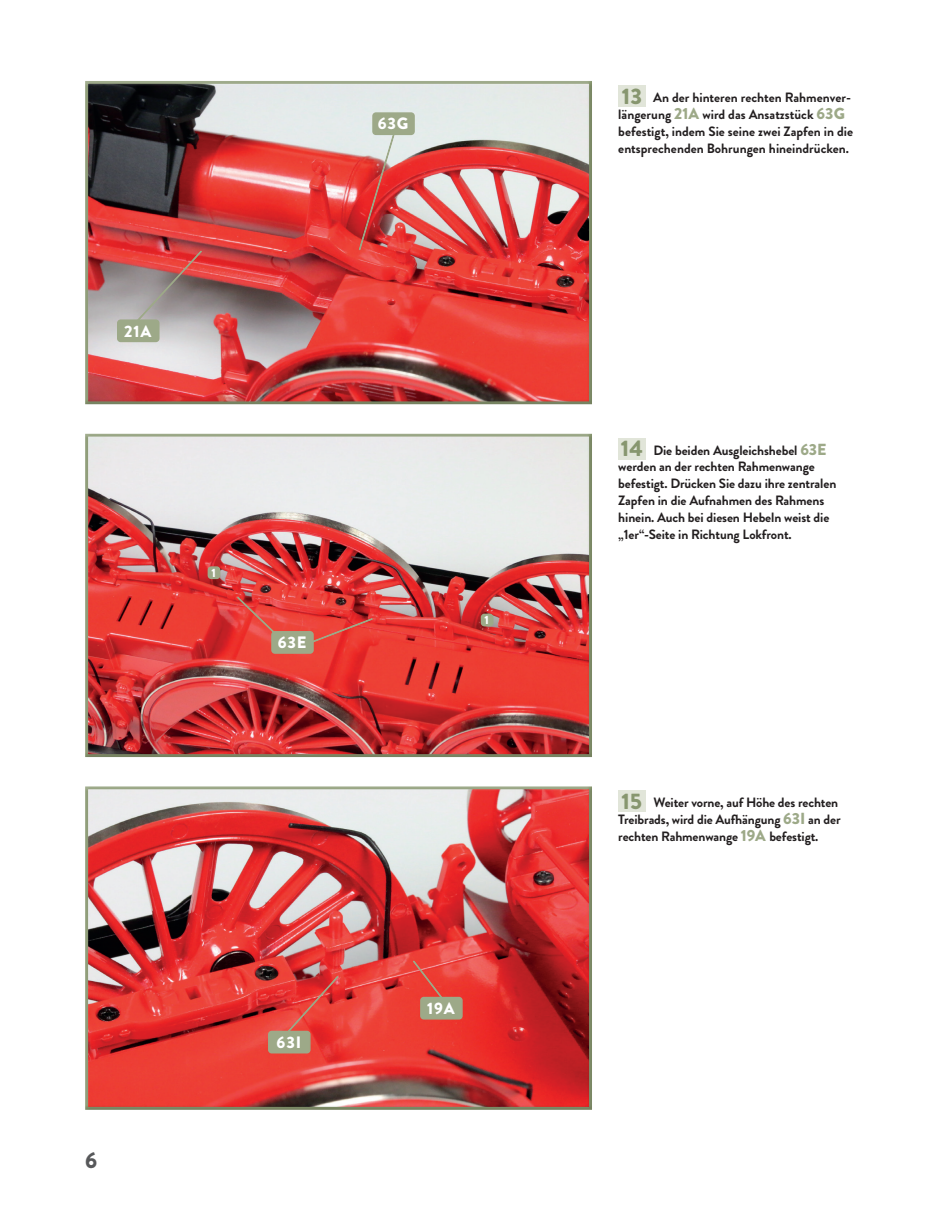
<style>
.page{position:relative;width:936px;height:1212px;background:#fff}
.page>*{position:absolute;margin:0;border:0;box-sizing:border-box;transform-origin:0 0}
.t1{font:900 22.5px "Brandon Grotesque";color:#57585a}
.t2{font:900 16.5px "Brandon Grotesque";letter-spacing:.055em;color:#fff}
.t3{font:700 13.5px/17px "Brandon Grotesque";letter-spacing:-.01em;color:#231f20}
.t4{font:900 12px "Brandon Grotesque";color:#fff}
.s1{font-weight:900;font-size:22.5px;color:#87966f}
.s2{font-weight:900;font-size:16.05px;color:#9da988}
</style>
<div class="page">
<div style="left:618px;top:85px;width:27px;height:21px;background:#e1e5d9"></div>
<div style="left:618px;top:438px;width:27px;height:21px;background:#e1e5d9"></div>
<div style="left:618px;top:791px;width:27px;height:21px;background:#e1e5d9"></div>
<div style="left:85px;top:80px;width:508px;height:325px;background:#231f20;opacity:.15"></div>
<div style="left:85px;top:433px;width:508px;height:324px;background:#231f20;opacity:.15"></div>
<div style="left:85px;top:786px;width:508px;height:325px;background:#231f20;opacity:.15"></div>
<div style="left:208px;top:567px;width:12px;height:11px;background:#9da988;border-radius:3px"></div>
<div style="left:207px;top:566px;width:13px;height:13px;border:2px solid #9da988;border-radius:3px"></div>
<div style="left:481px;top:614px;width:11px;height:12px;background:#9da988;border-radius:3px"></div>
<div style="left:480px;top:614px;width:13px;height:12px;border:2px solid #9da988;border-radius:3px"></div>
<svg style="left:275px;top:973px;width:65px;height:72px;background:#df3a36"></svg>
<div style="left:269px;top:1031px;width:41px;height:22px;background:#9da988;border-radius:3px"></div>
<div style="left:268px;top:1031px;width:42px;height:22px;border:2px solid #9da988;border-radius:3px"></div>
<svg style="left:411px;top:958px;width:45px;height:58px;background:#e9453c"></svg>
<div style="left:421px;top:997px;width:41px;height:22px;background:#9da988;border-radius:3px"></div>
<div style="left:420px;top:997px;width:42px;height:22px;border:2px solid #9da988;border-radius:3px"></div>
<img style="left:356px;top:123px;width:42px;height:129px">
<div style="left:373px;top:113px;width:41px;height:21px;background:#9da988;border-radius:3px"></div>
<div style="left:372px;top:112px;width:43px;height:23px;border:2px solid #9da988;border-radius:3px"></div>
<svg style="left:126px;top:248px;width:79px;height:85px;background:#b17e7d"></svg>
<div style="left:118px;top:320px;width:41px;height:21px;background:#9da988;border-radius:3px"></div>
<div style="left:117px;top:319px;width:42px;height:23px;border:2px solid #9da988;border-radius:3px"></div>
<svg style="left:235px;top:594px;width:54px;height:53px;background:#e6453f"></svg>
<div style="left:272px;top:632px;width:41px;height:21px;background:#9da988;border-radius:3px"></div>
<div style="left:271px;top:631px;width:43px;height:23px;border:2px solid #9da988;border-radius:3px"></div>
<svg style="left:307px;top:617px;width:67px;height:29px;background:#e2473c"></svg>
<p class="t2" style="left:124px;top:319px;width:29px">21A</p>
<p class="t2" style="left:378px;top:112px;width:32px">63G</p>
<p class="t4" style="left:211px;top:564px;width:6px">1</p>
<p class="t2" style="left:278px;top:631px;width:30px">63E</p>
<p class="t4" style="left:484px;top:612px;width:6px">1</p>
<h1 class="t1" style="left:85px;top:1144px;width:14px">6</h1>
<p class="t2" style="left:276px;top:1030px;width:26px">63I</p>
<p class="t2" style="left:427px;top:996px;width:29px">19A</p>
<p class="t3" style="left:618px;top:89px;width:236px"><span class="s1">13</span> An der hinteren rechten Rahmenver&shy;längerung <span class="s2">21A</span> wird das Ansatzstück <span class="s2">63G </span>befestigt, indem Sie seine zwei Zapfen in die entsprechenden Bohrungen hineindrücken.</p>
<p class="t3" style="left:618px;top:442px;width:219px"><span class="s1">14</span> Die beiden Ausgleichshebel <span class="s2">63E </span>werden an der rechten Rahmenwange befestigt. Drücken Sie dazu ihre zentralen Zapfen in die Aufnahmen des Rahmens hinein. Auch bei diesen Hebeln weist die „1er“-Seite in Richtung Lokfront.</p>
<p class="t3" style="left:618px;top:794px;width:224px"><span class="s1">15</span> Weiter vorne, auf Höhe des rechten<br>Treibrads, wird die Aufhängung <span class="s2">63I</span> an der rechten Rahmenwange <span class="s2">19A</span> befestigt.</p>
</div>
